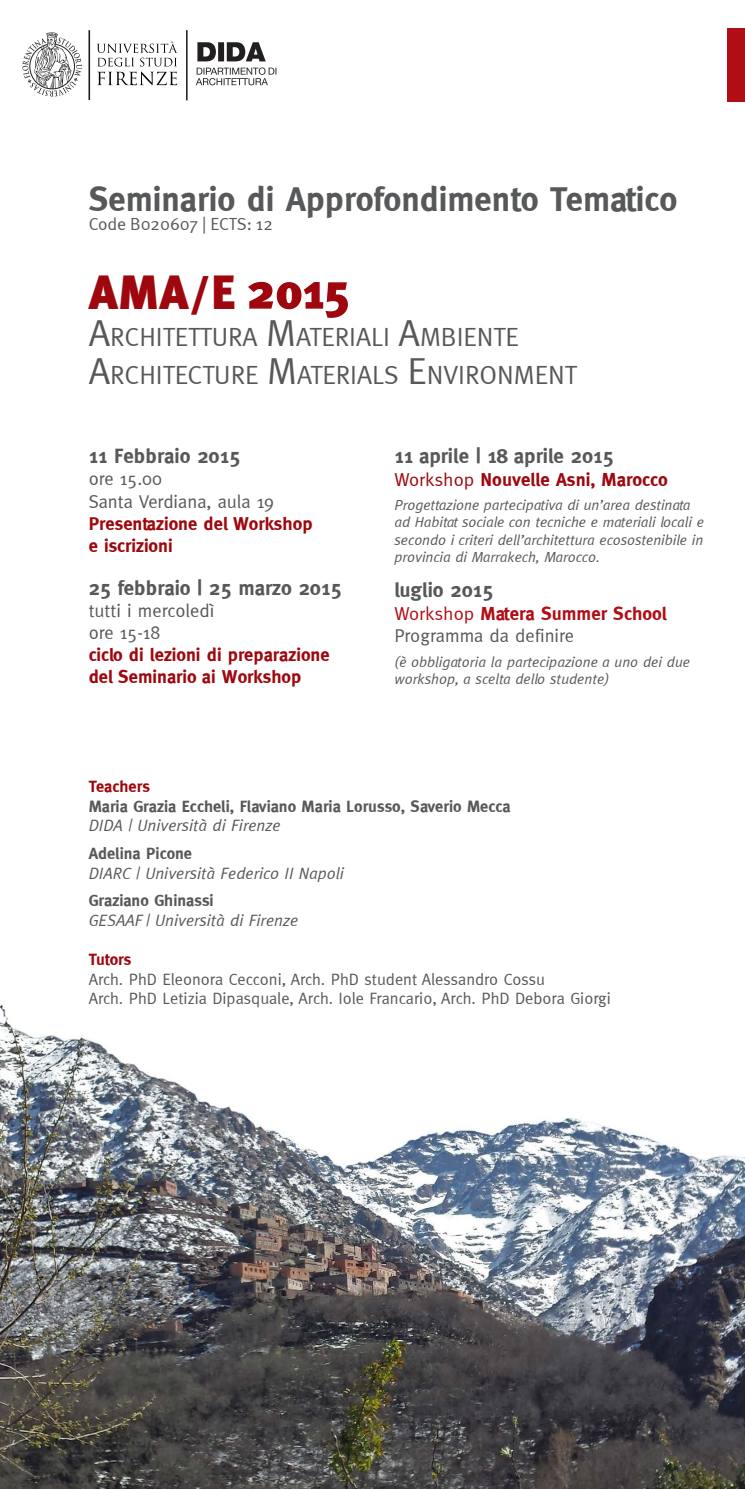
<style>
.page{position:relative;width:745px;height:1489px;background:#fff}
.page>*{position:absolute;margin:0;border:0;box-sizing:border-box;transform-origin:0 0}
.t1{font:900 50px "Meta";color:#9d070d}
.t2{font:700 34.5px "Meta";color:#57585a}
.t3{font:26.25px "Meta Normal";color:#57585a}
.t4{font:700 20.75px "Meta";color:#57585a}
.t5{font:700 18.75px "Meta";color:#9d070d}
.t6{font:700 18.75px "Meta";color:#b00d15}
.t7{font:700 18.5px "Meta";color:#9d070d}
.t8{font:18.5px "Meta";color:#57585a}
.t9{font:17.5px "Meta Normal";color:#57585a}
.t10{font:16.38px "Meta";color:#57585a}
.t11{font:italic 16.38px "Meta";color:#57585a}
.t12{font:700 16.38px "Meta";color:#57585a}
.t13{font:700 16.38px "Meta";color:#9d070d}
.t14{font:italic 14.5px/17.2px "Meta";letter-spacing:-.005em;color:#57585a}
.s1{font-size:48.75px}
.s2{font-family:"Klavika";font-weight:500;font-size:48.75px}
.s3{font-size:37.5px}
.s4{font-family:"Meta Normal";font-weight:400}
</style>
<div class="page">
<img style="left:0;top:1004px;width:744px;height:484px">
<div style="left:726px;top:28px;width:18px;height:73px;background:#b00d15"></div>
<hr style="left:186px;top:30px;width:1px;height:70px;background:#231f20">
<svg style="left:196px;top:67px;width:80px;height:18px"></svg>
<svg style="left:197px;top:42px;width:68px;height:19px"></svg>
<hr style="left:88px;top:30px;width:2px;height:70px;background:#231f20">
<svg style="left:97px;top:42px;width:80px;height:43px"></svg>
<svg style="left:22px;top:32px;width:60px;height:65px"></svg>
<p class="t2" style="left:89px;top:179px;width:589px">Seminario di Approfondimento Tematico</p>
<p class="t9" style="left:89px;top:214px;width:185px">Code B020607 | ECTS: 12</p>
<p class="t1" style="left:89px;top:261px;width:262px"><span class="s1">A</span><span class="s1">MA</span><span class="s2">/</span><span class="s1">E</span> 2015</p>
<p class="t3" style="left:89px;top:322px;width:431px"><span class="s3">A</span>RCHITETTURA <span class="s3">M</span>ATERIALI <span class="s3">A</span>MBIENTE</p>
<p class="t3" style="left:89px;top:359px;width:489px"><span class="s3">A</span>RCHITECTURE <span class="s3">M</span>ATERIALS <span class="s3">E</span> NVIRONMENT</p>
<p class="t4" style="left:89px;top:444px;width:153px">11 Febbraio 2015</p>
<p class="t8" style="left:89px;top:468px;width:75px">ore 15.00</p>
<p class="t8" style="left:89px;top:490px;width:187px">Santa Verdiana, aula 19</p>
<p class="t7" style="left:89px;top:512px;width:225px">Presentazione del Workshop</p>
<p class="t7" style="left:89px;top:535px;width:85px">e iscrizioni</p>
<p class="t4" style="left:89px;top:575px;width:254px">25 febbraio | 25 marzo 2015</p>
<p class="t8" style="left:89px;top:599px;width:127px">tutti i mercoledì</p>
<p class="t8" style="left:89px;top:622px;width:73px">ore 15-18</p>
<p class="t7" style="left:89px;top:644px;width:242px">ciclo di lezioni di preparazione</p>
<p class="t7" style="left:89px;top:666px;width:214px">del Seminario ai Workshop</p>
<p class="t4" style="left:394px;top:444px;width:220px">11 aprile | 18 aprile 2015</p>
<p class="t5" style="left:394px;top:468px;width:275px"><span class="s4">Workshop</span> Nouvelle Asni, Marocco</p>
<p class="t14" style="left:394px;top:496px;width:311px">Progettazione partecipativa di un’area destinata ad Habitat sociale con tecniche e materiali locali e secondo i criteri dell’architettura ecosostenibile in provincia di Marrakech, Marocco.</p>
<p class="t4" style="left:394px;top:578px;width:100px">luglio 2015</p>
<p class="t6" style="left:394px;top:602px;width:274px"><span class="s4">Workshop</span> Matera Summer School</p>
<p class="t8" style="left:394px;top:625px;width:181px">Programma da definire</p>
<p class="t14" style="left:394px;top:652px;width:297px">(è obbligatoria la partecipazione a uno dei due workshop, a scelta dello studente)</p>
<p class="t13" style="left:89px;top:777px;width:63px">Teachers</p>
<p class="t12" style="left:89px;top:796px;width:423px">Maria Grazia Eccheli, Flaviano Maria Lorusso, Saverio Mecca</p>
<p class="t11" style="left:89px;top:816px;width:193px">DIDA | Università di Firenze</p>
<p class="t12" style="left:89px;top:843px;width:105px">Adelina Picone</p>
<p class="t11" style="left:89px;top:863px;width:256px">DIARC | Università Federico II Napoli</p>
<p class="t12" style="left:89px;top:890px;width:126px">Graziano Ghinassi</p>
<p class="t11" style="left:89px;top:910px;width:211px">GESAAF | Università di Firenze</p>
<p class="t13" style="left:89px;top:949px;width:44px">Tutors</p>
<p class="t10" style="left:89px;top:969px;width:457px">Arch. PhD Eleonora Cecconi, Arch. PhD student Alessandro Cossu</p>
<p class="t10" style="left:89px;top:989px;width:523px">Arch. PhD Letizia Dipasquale, Arch. Iole Francario, Arch. PhD Debora Giorgi</p>
</div>
